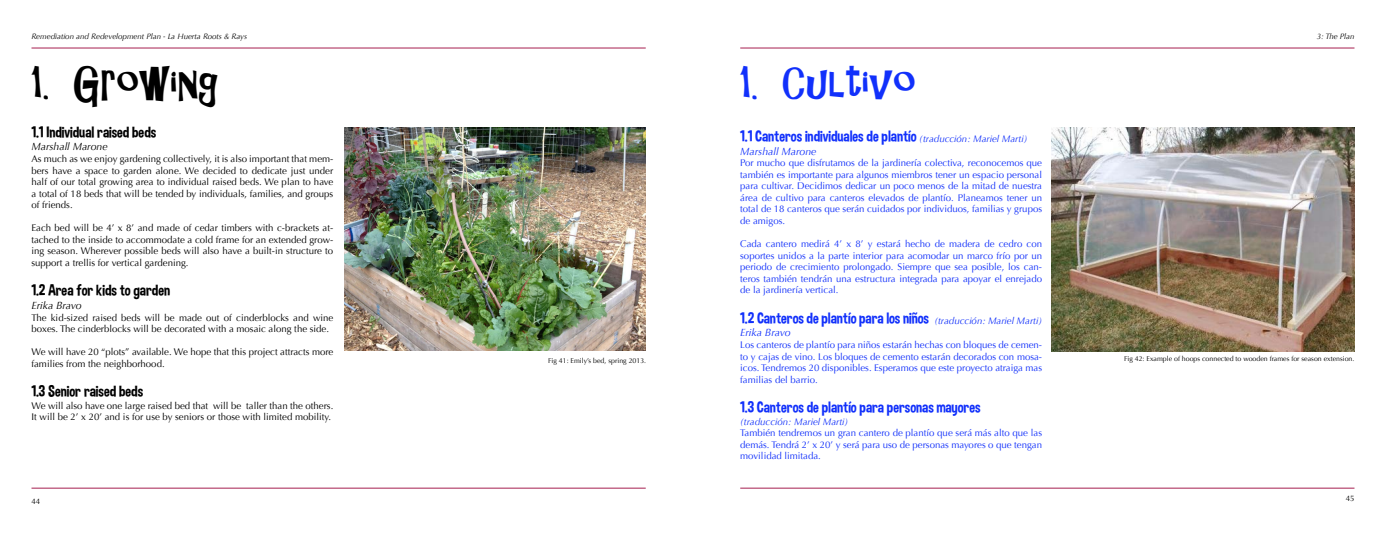
<style>
.page{position:relative;width:1386px;height:536px;background:#fff}
.page>*{position:absolute;margin:0;border:0;box-sizing:border-box;transform-origin:0 0}
.t1{font:42px "Gilligans Island";color:#000}
.t2{font:42px "Gilligans Island";color:#1130fb}
.t3{font:15.75px "Dimbo";color:#1130fb}
.t4{font:15.75px "Dimbo";color:#000}
.t5{font:italic 10.5px "Optima";color:#000}
.t6{font:italic 10.5px "Optima";color:#1130fb}
.t7{font:9.62px/11.5px "Optima";color:#1130fb;text-align:justify}
.t8{font:9.62px/11.5px "Optima";color:#000}
.t9{font:italic 9.62px "Optima";color:#1130fb}
.t10{font:italic 7.88px "Optima";color:#000}
.t11{font:7.88px "Optima";color:#000}
.t12{font:7px "Optima";color:#000}
.s1{font-family:"Optima";font-style:italic;font-size:9.62px}
</style>
<div class="page">
<hr style="left:32px;top:48px;width:614px;height:1px;background:#a61f50">
<hr style="left:740px;top:48px;width:614px;height:1px;background:#a61f50">
<hr style="left:32px;top:487px;width:614px;height:1px;background:#a61f50">
<hr style="left:740px;top:487px;width:614px;height:1px;background:#a61f50">
<img style="left:344px;top:127px;width:302px;height:223px">
<img style="left:1052px;top:128px;width:302px;height:223px">
<p class="t10" style="left:32px;top:31px;width:217px">Remediation and Redevelopment Plan - La Huerta Roots &amp; Rays</p>
<p class="t10" style="left:1317px;top:31px;width:39px">3: The Plan</p>
<h1 class="t1" style="left:32px;top:63px;width:190px">1. GROWING</h1>
<h2 class="t4" style="left:32px;top:122px;width:126px">1.1 Individual raised beds</h2>
<p class="t5" style="left:32px;top:141px;width:78px">Marshall Marone</p>
<p class="t8" style="left:32px;top:153px;width:303px;text-align:justify">As much as we enjoy gardening collectively, it is also important that mem&shy;bers have a space to garden alone. We decided to dedicate just under half of our total growing area to individual raised beds. We plan to have a total of 18 beds that will be tended by individuals, families, and groups of friends.</p>
<p class="t8" style="left:32px;top:222px;width:303px;text-align:justify">Each bed will be 4’ x 8’ and made of cedar timbers with c-brackets at&shy;tached to the inside to accommodate a cold frame for an extended grow&shy;ing season. Wherever possible beds will also have a built-in structure to support a trellis for vertical gardening.</p>
<h2 class="t4" style="left:32px;top:281px;width:140px">1.2 Area for kids to garden</h2>
<p class="t5" style="left:32px;top:299px;width:52px">Erika Bravo</p>
<p class="t8" style="left:32px;top:311px;width:303px">The kid-sized raised beds will be made out of cinderblocks and wine boxes. The cinderblocks will be decorated with a mosaic along the side.</p>
<p class="t8" style="left:32px;top:346px;width:303px">We will have 20 “plots” available. We hope that this project attracts more families from the neighborhood.</p>
<h2 class="t4" style="left:32px;top:382px;width:113px">1.3 Senior raised beds</h2>
<p class="t8" style="left:32px;top:400px;width:303px">We will also have one large raised bed that will be taller than the others.<br>It will be 2’ x 20’ and is for use by seniors or those with limited mobility.</p>
<p class="t12" style="left:548px;top:356px;width:100px">Fig 41: Emily’s bed, spring 2013.</p>
<h1 class="t2" style="left:740px;top:63px;width:177px">1. CULTIVO</h1>
<h2 class="t3" style="left:740px;top:126px;width:289px">1.1 Canteros individuales de plantío <span class="s1">(traducción: Mariel Marti)</span></h2>
<p class="t6" style="left:740px;top:145px;width:78px">Marshall Marone</p>
<p class="t7" style="left:740px;top:157px;width:303px">Por mucho que disfrutamos de la jardinería colectiva, reconocemos que también es importante para algunos miembros tener un espacio personal para cultivar. Decidimos dedicar un poco menos de la mitad de nuestra área de cultivo para canteros elevados de plantío. Planeamos tener un total de 18 canteros que serán cuidados por individuos, familias y grupos de amigos.</p>
<p class="t7" style="left:740px;top:238px;width:303px">Cada cantero medirá 4’ x 8’ y estará hecho de madera de cedro con soportes unidos a la parte interior para acomodar un marco frío por un periodo de crecimiento prolongado. Siempre que sea posible, los can&shy;teros también tendrán una estructura integrada para apoyar el enrejado de la jardinería vertical.</p>
<h2 class="t3" style="left:740px;top:308px;width:303px">1.2 Canteros de plantío para los niños <span class="s1">(traducción: Mariel Marti)</span></h2>
<p class="t6" style="left:740px;top:326px;width:52px">Erika Bravo</p>
<p class="t7" style="left:740px;top:339px;width:303px">Los canteros de plantío para niños estarán hechas con bloques de cemen&shy;to y cajas de vino. Los bloques de cemento estarán decorados con mosa&shy;icos. Tendremos 20 disponibles. Esperamos que este proyecto atraiga mas familias del barrio.</p>
<h2 class="t3" style="left:740px;top:397px;width:242px">1.3 Canteros de plantío para personas mayores</h2>
<p class="t9" style="left:740px;top:415px;width:110px">(traducción: Mariel Marti)</p>
<p class="t7" style="left:740px;top:427px;width:303px">También tendremos un gran cantero de plantío que será más alto que las demás. Tendrá 2’ x 20’ y será para uso de personas mayores o que tengan movilidad limitada.</p>
<p class="t12" style="left:1124px;top:354px;width:232px">Fig 42: Example of hoops connected to wooden frames for season extension.</p>
<p class="t11" style="left:32px;top:496px;width:10px">44</p>
<p class="t11" style="left:1346px;top:493px;width:10px">45</p>
</div>
